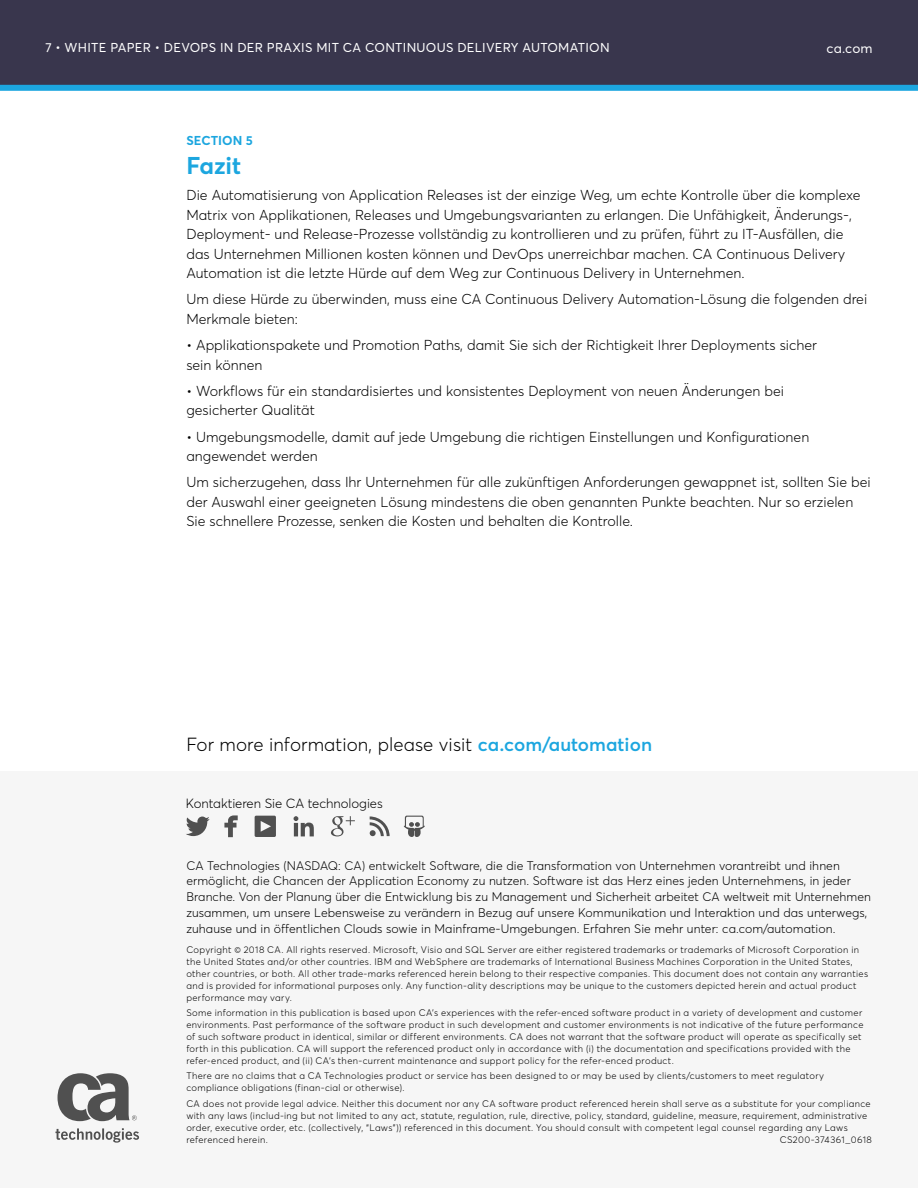
<style>
.page{position:relative;width:918px;height:1188px;background:#fff}
.page>*{position:absolute;margin:0;border:0;box-sizing:border-box;transform-origin:0 0}
.t1{font:700 24px "Averta";letter-spacing:-.005em;color:#1ca6df}
.t2{font:300 18.75px "Averta";letter-spacing:.005em;color:#000}
.t3{font:300 14.25px/19.5px "Averta";color:#000}
.t4{font:13.5px "Averta";color:#fff}
.t5{font:300 13.2px "Averta";letter-spacing:-.005em;color:#000}
.t6{font:12.75px "Averta";letter-spacing:.02em;color:#fff}
.t7{font:700 12.75px "Averta";letter-spacing:.005em;color:#1ca6df}
.t8{font:300 12.3px/15.8px "Averta";letter-spacing:.005em;color:#000}
.t9{font:300 9.45px/12px "Averta";letter-spacing:.035em;color:#000}
.s1{font-weight:600;color:#1ca6df}
</style>
<div class="page">
<div style="left:0;top:771px;width:918px;height:417px;background:#f6f6f6"></div>
<svg style="left:0;top:0;width:918px;height:91px;fill:#39364d"></svg>
<svg style="left:186px;top:817px;width:24px;height:19px"></svg>
<svg style="left:224px;top:815px;width:14px;height:22px"></svg>
<svg style="left:255px;top:816px;width:21px;height:21px"></svg>
<svg style="left:294px;top:816px;width:20px;height:20px"></svg>
<svg style="left:331px;top:816px;width:24px;height:20px"></svg>
<svg style="left:370px;top:816px;width:20px;height:20px"></svg>
<svg style="left:404px;top:816px;width:21px;height:21px"></svg>
<svg style="left:55px;top:1128px;width:84px;height:15px"></svg>
<svg style="left:58px;top:1073px;width:79px;height:48px"></svg>
<h3 class="t6" style="left:45px;top:40px;width:566px">7 • WHITE PAPER • DEVOPS IN DER PRAXIS MIT CA CONTINUOUS DELIVERY AUTOMATION</h3>
<h3 class="t4" style="left:827px;top:40px;width:48px">ca.com</h3>
<h3 class="t7" style="left:186px;top:132px;width:68px">SECTION 5</h3>
<h1 class="t1" style="left:186px;top:150px;width:56px">Fazit</h1>
<p class="t3" style="left:186px;top:185px;width:676px">Die Automatisierung von Application Releases ist der einzige Weg, um echte Kontrolle über die komplexe Matrix von Applikationen, Releases und Umgebungsvarianten zu erlangen. Die Unfähigkeit, Änderungs-, Deployment- und Release-Prozesse vollständig zu kontrollieren und zu prüfen, führt zu IT-Ausfällen, die das Unternehmen Millionen kosten können und DevOps unerreichbar machen. CA Continuous Delivery Automation ist die letzte Hürde auf dem Weg zur Continuous Delivery in Unternehmen.</p>
<h3 class="t3" style="left:186px;top:290px;width:682px">Um diese Hürde zu überwinden, muss eine CA Continuous Delivery Automation-Lösung die folgenden drei<br>Merkmale bieten:</h3>
<h3 class="t3" style="left:186px;top:335px;width:632px">• Applikationspakete und Promotion Paths, damit Sie sich der Richtigkeit Ihrer Deployments sicher sein können</h3>
<h3 class="t3" style="left:186px;top:381px;width:599px">• Workflows für ein standardisiertes und konsistentes Deployment von neuen Änderungen bei gesicherter Qualität</h3>
<h3 class="t3" style="left:186px;top:427px;width:624px">• Umgebungsmodelle, damit auf jede Umgebung die richtigen Einstellungen und Konfigurationen angewendet werden</h3>
<p class="t3" style="left:186px;top:473px;width:686px">Um sicherzugehen, dass Ihr Unternehmen für alle zukünftigen Anforderungen gewappnet ist, sollten Sie bei der Auswahl einer geeigneten Lösung mindestens die oben genannten Punkte beachten. Nur so erzielen<br>Sie schnellere Prozesse, senken die Kosten und behalten die Kontrolle.</p>
<h2 class="t2" style="left:186px;top:732px;width:467px">For more information, please visit <span class="s1">ca.com/automation</span></h2>
<h3 class="t5" style="left:186px;top:795px;width:199px">Kontaktieren Sie CA technologies</h3>
<p class="t8" style="left:186px;top:857px;width:686px">CA Technologies (NASDAQ: CA) entwickelt Software, die die Transformation von Unternehmen vorantreibt und ihnen ermöglicht, die Chancen der Application Economy zu nutzen. Software ist das Herz eines jeden Unternehmens, in jeder Branche. Von der Planung über die Entwicklung bis zu Management und Sicherheit arbeitet CA weltweit mit Unternehmen zusammen, um unsere Lebensweise zu verändern in Bezug auf unsere Kommunikation und Interaktion und das unterwegs, zuhause und in öffentlichen Clouds sowie in Mainframe-Umgebungen. Erfahren Sie mehr unter: ca.com/automation.</p>
<p class="t9" style="left:186px;top:944px;width:683px">Copyright © 2018 CA. All rights reserved. Microsoft, Visio and SQL Server are either registered trademarks or trademarks of Microsoft Corporation in the United States and/or other countries. IBM and WebSphere are trademarks of International Business Machines Corporation in the United States, other countries, or both. All other trade-marks referenced herein belong to their respective companies. This document does not contain any warranties and is provided for informational purposes only. Any function-ality descriptions may be unique to the customers depicted herein and actual product performance may vary.</p>
<p class="t9" style="left:186px;top:1007px;width:679px">Some information in this publication is based upon CA’s experiences with the refer-enced software product in a variety of development and customer environments. Past performance of the software product in such development and customer environments is not indicative of the future performance of such software product in identical, similar or different environments. CA does not warrant that the software product will operate as specifically set forth in this publication. CA will support the referenced product only in accordance with (i) the documentation and specifications provided with the refer-enced product, and (ii) CA’s then-current maintenance and support policy for the refer-enced product.</p>
<p class="t9" style="left:186px;top:1070px;width:639px">There are no claims that a CA Technologies product or service has been designed to or may be used by clients/customers to meet regulatory compliance obligations (finan-cial or otherwise).</p>
<p class="t9" style="left:186px;top:1097px;width:686px">CA does not provide legal advice. Neither this document nor any CA software product referenced herein shall serve as a substitute for your compliance with any laws (includ-ing but not limited to any act, statute, regulation, rule, directive, policy, standard, guideline, measure, requirement, administrative order, executive order, etc. (collectively, “Laws”)) referenced in this document. You should consult with competent legal counsel regarding any Laws referenced herein.</p>
<p class="t9" style="left:780px;top:1133px;width:94px">CS200-374361_0618</p>
</div>
